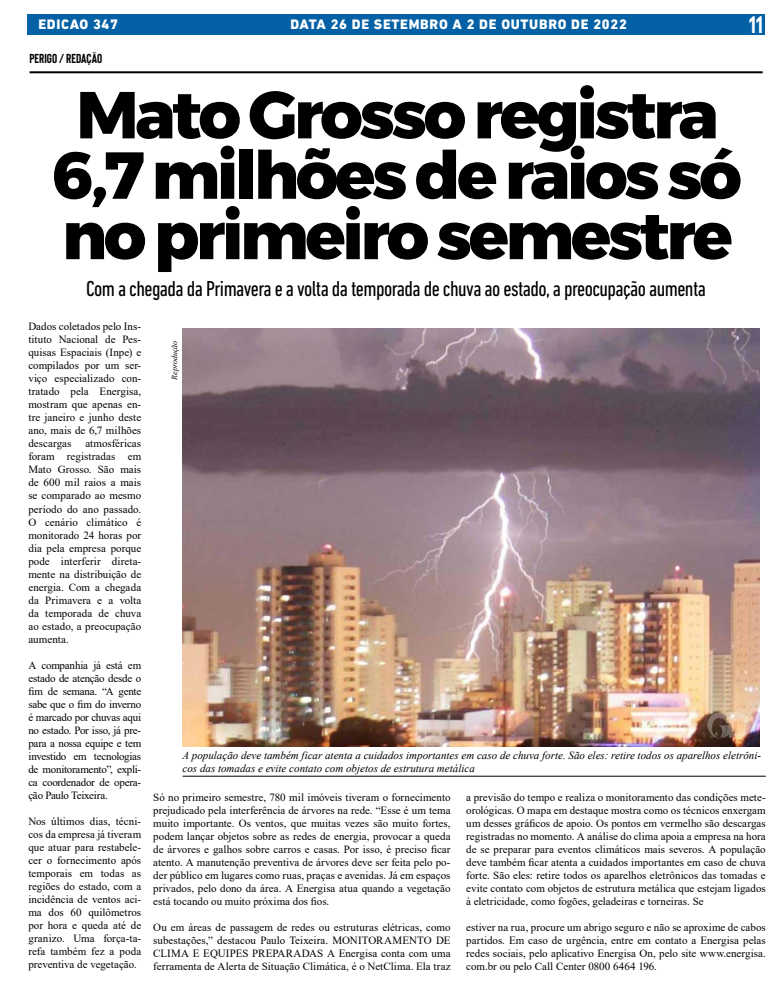
<style>
.page{position:relative;width:780px;height:993px;background:#fff}
.page>*{position:absolute;margin:0;border:0;box-sizing:border-box;transform-origin:0 0}
.t1{font:800 66.2px/60.4px "Montserrat";letter-spacing:-.05em;color:#000;text-align:center}
.t2{font:700 24px "Bison";color:#fff}
.t3{font:condensed 22px "DIN Next LT Pro";letter-spacing:-.025em;color:#000}
.t4{font:800 14px "DIN Next LT Pro";letter-spacing:.05em;color:#fff}
.t5{font:700 13px "Bison";color:#000}
.t6{font:11px/13px "Times New Roman";color:#000;text-align:justify}
.t7{font:italic 11px/13.2px "Times New Roman";color:#000}
.t8{font:italic 8px "Times New Roman";color:#000}
</style>
<div class="page">
<div style="left:27px;top:14px;width:737px;height:21px;background:#0561a6"></div>
<hr style="left:30px;top:71px;width:732px;height:2px;background:#000">
<hr style="left:182px;top:775px;width:583px;height:1px;background:#000">
<img style="left:182px;top:328px;width:577px;height:418px">
<p class="t4" style="left:38px;top:16px;width:81px">EDICAO 347</p>
<p class="t4" style="left:290px;top:16px;width:338px">DATA 26 DE SETEMBRO A 2 DE OUTUBRO DE 2022</p>
<p class="t5" style="left:30px;top:51px;width:74px">PERIGO / REDAÇÃO</p>
<h1 class="t1" style="left:53px;top:85px;width:690px">Mato Grosso registra<br>6,7 milhões de raios só no primeiro semestre</h1>
<h3 class="t3" style="left:86px;top:276px;width:621px">Com a chegada da Primavera e a volta da temporada de chuva ao estado, a preocupação aumenta</h3>
<h2 class="t2" style="left:748px;top:12px;width:16px">11</h2>
<p class="t6" style="left:28px;top:319px;width:114px">Dados coletados pelo Ins&shy;tituto Nacional de Pes&shy;quisas Espaciais (Inpe) e compilados por um ser&shy;viço especializado con&shy;tratado pela Energisa, mostram que apenas en&shy;tre janeiro e junho deste ano, mais de 6,7 milhões descargas</p>
<p class="t6" style="left:28px;top:437px;width:114px;text-indent:57px">atmosféricas foram registradas em Mato Grosso. São mais de 600 mil raios a mais se comparado ao mesmo período do ano passado.<br>O cenário climático é monitorado 24 horas por dia pela empresa porque pode interferir direta&shy;mente na distribuição de energia. Com a chegada da Primavera e a volta da temporada de chuva ao estado, a preocupação aumenta.</p>
<p class="t6" style="left:28px;top:658px;width:114px">A companhia já está em estado de atenção desde o fim de semana. “A gente sabe que o fim do inverno é marcado por chuvas aqui no estado. Por isso, já pre&shy;para a nossa equipe e tem investido em tecnologias de monitoramento”, expli&shy;ca coordenador de opera&shy;ção Paulo Teixeira.</p>
<p class="t6" style="left:28px;top:814px;width:114px">Nos últimos dias, técni&shy;cos da empresa já tiveram que atuar para restabele&shy;cer o fornecimento após temporais em todas as regiões do estado, com a incidência de ventos aci&shy;ma dos 60 quilômetros por hora e queda até de granizo. Uma força-ta&shy;refa também fez a poda preventiva de vegetação.</p>
<p class="t8" style="left:169px;top:379px;width:40px;rotate:-90deg">Reprodução</p>
<p class="t7" style="left:182px;top:747px;width:580px">A população deve também ficar atenta a cuidados importantes em caso de chuva forte. São eles: retire todos os aparelhos eletrôni&shy;cos das tomadas e evite contato com objetos de estrutura metálica</p>
<p class="t6" style="left:153px;top:789px;width:299px">Só no primeiro semestre, 780 mil imóveis tiveram o fornecimento prejudicado pela interferência de árvores na rede. “Esse é um tema muito importante. Os ventos, que muitas vezes são muito fortes, podem lançar objetos sobre as redes de energia, provocar a queda de árvores e galhos sobre carros e casas. Por isso, é preciso ficar atento. A manutenção preventiva de árvores deve ser feita pelo po&shy;der público em lugares como ruas, praças e avenidas. Já em espaços privados, pelo dono da área. A Energisa atua quando a vegetação está tocando ou muito próxima dos fios.</p>
<p class="t6" style="left:153px;top:919px;width:299px">Ou em áreas de passagem de redes ou estruturas elétricas, como subestações,” destacou Paulo Teixeira. MONITORAMENTO DE CLIMA E EQUIPES PREPARADAS A Energisa conta com uma ferramenta de Alerta de Situação Climática, é o NetClima. Ela traz</p>
<p class="t6" style="left:466px;top:789px;width:301px">a previsão do tempo e realiza o monitoramento das condições mete&shy;orológicas. O mapa em destaque mostra como os técnicos enxergam um desses gráficos de apoio. Os pontos em vermelho são descargas registradas no momento. A análise do clima apoia a empresa na hora de se preparar para eventos climáticos mais severos. A população deve também ficar atenta a cuidados importantes em caso de chuva forte. São eles: retire todos os aparelhos eletrônicos das tomadas e evite contato com objetos de estrutura metálica que estejam ligados à eletricidade, como fogões, geladeiras e torneiras. Se</p>
<p class="t6" style="left:466px;top:919px;width:301px">estiver na rua, procure um abrigo seguro e não se aproxime de cabos partidos. Em caso de urgência, entre em contato a Energisa pelas redes sociais, pelo aplicativo Energisa On, pelo site www.energisa. com.br ou pelo Call Center 0800 6464 196.</p>
</div>
